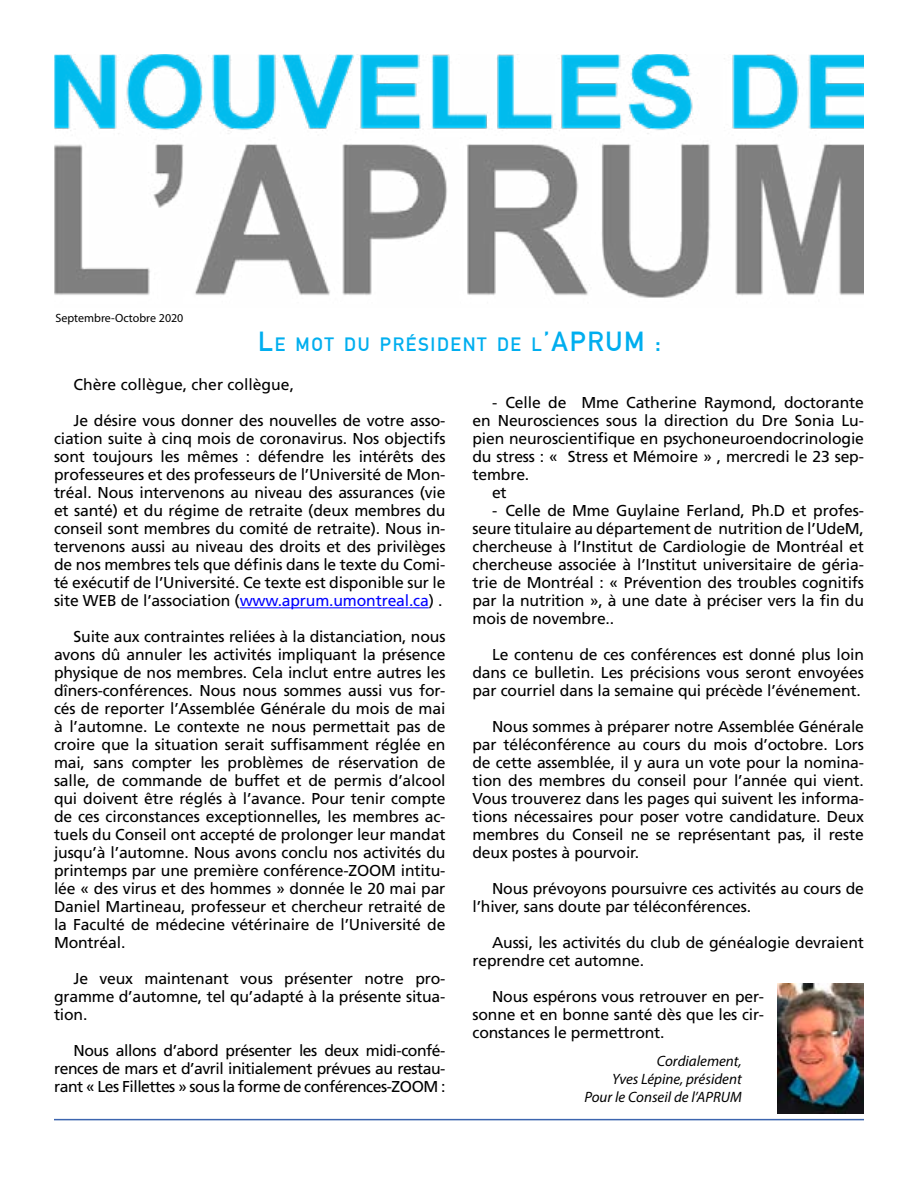
<style>
.page{position:relative;width:918px;height:1188px;background:#fff}
.page>*{position:absolute;margin:0;border:0;box-sizing:border-box;transform-origin:0 0}
.t1{font:700 27px "DIN Alternate";color:#00aeef}
.t2{font:700 18.9px "DIN Alternate";letter-spacing:.085em;color:#00aeef}
.t3{font:15.75px/18px "Frutiger";letter-spacing:-.01em;color:#000;text-align:justify}
.t4{font:italic 15px/18px "Myriad Pro";color:#000;text-align:right}
.t5{font:12px "Myriad Pro";color:#000}
.s1{font-size:27px}
.s2{color:#00f}
</style>
<div class="page">
<img style="left:54px;top:54px;width:810px;height:244px">
<hr style="left:54px;top:1119px;width:810px;height:1px;background:#3c65af">
<hr style="left:240px;top:607px;width:189px;height:1px;background:#00f">
<img style="left:778px;top:984px;width:86px;height:129px">
<p class="t5" style="left:56px;top:311px;width:129px">Septembre-Octobre 2020</p>
<p class="t2" style="left:258px;top:330px;width:331px"><span class="s1">L</span>E MOT DU PRÉSIDENT DE L<span class="s1">’APRUM</span></p>
<h1 class="t1" style="left:655px;top:321px;width:8px">:</h1>
<p class="t3" style="left:74px;top:376px;width:222px">Chère collègue, cher collègue,</p>
<p class="t3" style="left:54px;top:412px;width:393px;text-indent:19px">Je désire vous donner des nouvelles de votre asso&shy;ciation suite à cinq mois de coronavirus. Nos objectifs sont toujours les mêmes : défendre les intérêts des professeures et des professeurs de l’Université de Mon&shy;tréal. Nous intervenons au niveau des assurances (vie et santé) et du régime de retraite (deux membres du conseil sont membres du comité de retraite). Nous in&shy;tervenons aussi au niveau des droits et des privilèges de nos membres tels que définis dans le texte du Comi&shy;té exécutif de l’Université. Ce texte est disponible sur le site WEB de l’association (<span class="s2">www.aprum.umontreal.ca</span>) .</p>
<p class="t3" style="left:54px;top:628px;width:393px;text-indent:19px">Suite aux contraintes reliées à la distanciation, nous avons dû annuler les activités impliquant la présence physique de nos membres. Cela inclut entre autres les dîners-conférences. Nous nous sommes aussi vus for&shy;cés de reporter l’Assemblée Générale du mois de mai à l’automne. Le contexte ne nous permettait pas de croire que la situation serait suffisamment réglée en mai, sans compter les problèmes de réservation de salle, de commande de buffet et de permis d’alcool qui doivent être réglés à l’avance. Pour tenir compte de ces circonstances exceptionnelles, les membres ac&shy;tuels du Conseil ont accepté de prolonger leur mandat jusqu’à l’automne. Nous avons conclu nos activités du printemps par une première conférence-ZOOM intitu&shy;lée « des virus et des hommes » donnée le 20 mai par Daniel Martineau, professeur et chercheur retraité de la Faculté de médecine vétérinaire de l’Université de Montréal.</p>
<p class="t3" style="left:54px;top:970px;width:393px;text-indent:19px">Je veux maintenant vous présenter notre pro&shy;gramme d’automne, tel qu’adapté à la présente situa&shy;tion.</p>
<p class="t3" style="left:54px;top:1042px;width:393px;text-indent:19px">Nous allons d’abord présenter les deux midi-confé&shy;rences de mars et d’avril initialement prévues au restau&shy;rant « Les Fillettes » sous la forme de conférences-ZOOM :</p>
<p class="t3" style="left:492px;top:394px;width:374px">- Celle de Mme Catherine Raymond, doctorante</p>
<p class="t3" style="left:473px;top:412px;width:393px">en Neurosciences sous la direction du Dre Sonia Lu-</p>
<p class="t3" style="left:473px;top:430px;width:393px">pien neuroscientifique en psychoneuroendocrinologie</p>
<p class="t3" style="left:473px;top:448px;width:393px">du stress : « Stress et Mémoire » , mercredi le 23 sep-</p>
<p class="t3" style="left:473px;top:466px;width:58px">tembre.</p>
<p class="t3" style="left:492px;top:484px;width:16px">et</p>
<p class="t3" style="left:473px;top:502px;width:393px;text-indent:19px">- Celle de Mme Guylaine Ferland, Ph.D et profes&shy;seure titulaire au département de nutrition de l’UdeM, chercheuse à l’Institut de Cardiologie de Montréal et chercheuse associée à l’Institut universitaire de géria&shy;trie de Montréal : « Prévention des troubles cognitifs par la nutrition », à une date à préciser vers la fin du mois de novembre..</p>
<p class="t3" style="left:473px;top:646px;width:393px;text-indent:19px">Le contenu de ces conférences est donné plus loin dans ce bulletin. Les précisions vous seront envoyées par courriel dans la semaine qui précède l’événement.</p>
<p class="t3" style="left:473px;top:718px;width:393px;text-indent:19px">Nous sommes à préparer notre Assemblée Générale par téléconférence au cours du mois d’octobre. Lors de cette assemblée, il y aura un vote pour la nomina&shy;tion des membres du conseil pour l’année qui vient.<br>Vous trouverez dans les pages qui suivent les informa&shy;tions nécessaires pour poser votre candidature. Deux membres du Conseil ne se représentant pas, il reste deux postes à pourvoir.</p>
<p class="t3" style="left:473px;top:880px;width:393px;text-indent:19px">Nous prévoyons poursuivre ces activités au cours de l’hiver, sans doute par téléconférences.</p>
<p class="t3" style="left:473px;top:934px;width:393px;text-indent:19px">Aussi, les activités du club de généalogie devraient reprendre cet automne.</p>
<p class="t3" style="left:473px;top:988px;width:293px;text-indent:19px">Nous espérons vous retrouver en per&shy;sonne et en bonne santé dès que les cir&shy;constances le permettront.</p>
<p class="t4" style="left:585px;top:1052px;width:159px">Cordialement,<br>Yves Lépine, président<br>Pour le Conseil de l’APRUM</p>
</div>
